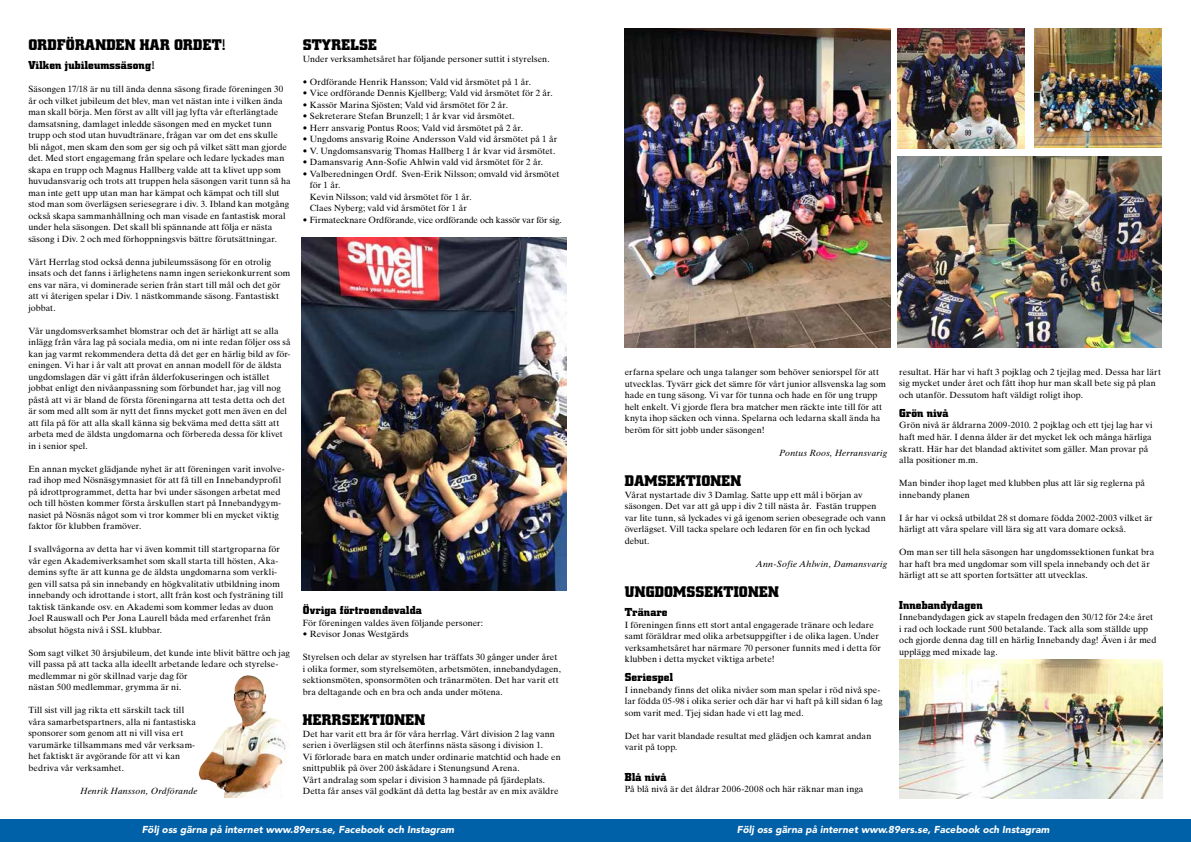
<style>
.page{position:relative;width:1191px;height:842px;background:#fff}
.page>*{position:absolute;margin:0;border:0;box-sizing:border-box;transform-origin:0 0}
.t1{font:700 15.2px "City";letter-spacing:.02em;color:#000;scale:1.05 1}
.t2{font:700 11.4px "City";letter-spacing:.015em;color:#000;scale:1.05 1}
.t3{font:italic 900 10px "Avenir LT Std";color:#fff}
.t4{font:9px/11.5px "Times Ten LT Std";letter-spacing:.005em;color:#000}
.t5{font:italic 9px "Times Ten LT Std";letter-spacing:.015em;color:#000}
.t6{font:9px "Times Ten LT Std";letter-spacing:-.015em;color:#000}
</style>
<div class="page">
<div style="left:0;top:819px;width:1191px;height:23px;background:#0060a8"></div>
<img style="left:624px;top:28px;width:266px;height:319px">
<img style="left:1034px;top:28px;width:127px;height:120px">
<img style="left:897px;top:28px;width:127px;height:121px">
<img style="left:897px;top:157px;width:264px;height:190px">
<img style="left:224px;top:675px;width:62px;height:57px">
<img style="left:301px;top:237px;width:265px;height:354px">
<img style="left:899px;top:660px;width:263px;height:138px">
<h1 class="t1" style="left:28px;top:37px;width:189px">ORDFÖRANDEN HAR ORDET!</h1>
<p class="t2" style="left:28px;top:59px;width:121px">Vilken jubileumssäsong!</p>
<p class="t4" style="left:28px;top:83px;width:264px">Säsongen 17/18 är nu till ända denna säsong firade föreningen 30 år och vilket jubileum det blev, man vet nästan inte i vilken ända man skall börja. Men först av allt vill jag lyfta vår efterlängtade damsatsning, damlaget inledde säsongen med en mycket tunn trupp och stod utan huvudtränare, frågan var om det ens skulle<br>bli något, men skam den som ger sig och på vilket sätt man gjorde det. Med stort engagemang från spelare och ledare lyckades man skapa en trupp och Magnus Hallberg valde att ta klivet upp som huvudansvarig och trots att truppen hela säsongen varit tunn så ha man inte gett upp utan man har kämpat och kämpat och till slut stod man som överlägsen seriesegrare i div. 3. Ibland kan motgång också skapa sammanhållning och man visade en fantastisk moral under hela säsongen. Det skall bli spännande att följa er nästa säsong i Div. 2 och med förhoppningsvis bättre förutsättningar.</p>
<p class="t4" style="left:28px;top:256px;width:263px">Vårt Herrlag stod också denna jubileumssäsong för en otrolig insats och det fanns i ärlighetens namn ingen seriekonkurrent som ens var nära, vi dominerade serien från start till mål och det gör att vi återigen spelar i Div. 1 nästkommande säsong. Fantastiskt jobbat.</p>
<p class="t4" style="left:28px;top:325px;width:264px">Vår ungdomsverksamhet blomstrar och det är härligt att se alla inlägg från våra lag på sociala media, om ni inte redan följer oss så kan jag varmt rekommendera detta då det ger en härlig bild av för&shy;eningen. Vi har i år valt att provat en annan modell för de äldsta ungdomslagen där vi gått ifrån ålderfokuseringen och istället jobbat enligt den nivåanpassning som förbundet har, jag vill nog påstå att vi är bland de första föreningarna att testa detta och det är som med allt som är nytt det finns mycket gott men även en del att fila på för att alla skall känna sig bekväma med detta sätt att arbeta med de äldsta ungdomarna och förbereda dessa för klivet in i senior spel.</p>
<p class="t4" style="left:28px;top:463px;width:258px">En annan mycket glädjande nyhet är att föreningen varit involve&shy;rad ihop med Nösnäsgymnasiet för att få till en Innebandyprofil på idrottprogrammet, detta har bvi under säsongen arbetat med och till hösten kommer första årskullen start på Innebandygym&shy;nasiet på Nösnäs något som vi tror kommer bli en mycket viktig faktor för klubben framöver.</p>
<p class="t4" style="left:28px;top:544px;width:257px">I svallvågorna av detta har vi även kommit till startgroparna för vår egen Akademiverksamhet som skall starta till hösten, Aka&shy;demins syfte är att kunna ge de äldsta ungdomarna som verkli&shy;gen vill satsa på sin innebandy en högkvalitativ utbildning inom innebandy och idrottande i stort, allt från kost och fysträning till taktisk tänkande osv. en Akademi som kommer ledas av duon Joel Rauswall och Per Jona Laurell båda med erfarenhet från absolut högsta nivå i SSL klubbar.</p>
<p class="t4" style="left:28px;top:647px;width:263px">Som sagt vilket 30 årsjubileum, det kunde inte blivit bättre och jag vill passa på att tacka alla ideellt arbetande ledare och styrelse&shy;medlemmar ni gör skillnad varje dag för<br>nästan 500 medlemmar, grymma är ni.</p>
<p class="t4" style="left:28px;top:705px;width:169px">Till sist vill jag rikta ett särskilt tack till våra samarbetspartners, alla ni fantastiska sponsorer som genom att ni vill visa ert varumärke tillsammans med vår verksam&shy;het faktiskt är avgörande för att vi kan bedriva vår verksamhet.</p>
<p class="t5" style="left:80px;top:786px;width:119px">Henrik Hansson, Ordförande</p>
<h1 class="t1" style="left:303px;top:37px;width:72px">STYRELSE</h1>
<p class="t4" style="left:303px;top:53px;width:248px">Under verksamhetsåret har följande personer suttit i styrelsen.</p>
<p class="t4" style="left:303px;top:76px;width:230px">• Ordförande Henrik Hansson; Vald vid årsmötet på 1 år.</p>
<p class="t4" style="left:303px;top:87px;width:251px">• Vice ordförande Dennis Kjellberg; Vald vid årsmötet för 2 år.</p>
<p class="t4" style="left:303px;top:99px;width:207px">• Kassör Marina Sjösten; Vald vid årsmötet för 2 år.</p>
<p class="t4" style="left:303px;top:110px;width:213px">• Sekreterare Stefan Brunzell; 1 år kvar vid årsmötet.</p>
<p class="t4" style="left:303px;top:122px;width:222px">• Herr ansvarig Pontus Roos; Vald vid årsmötet på 2 år.</p>
<p class="t4" style="left:303px;top:133px;width:256px">• Ungdoms ansvarig Roine Andersson Vald vid årsmötet på 1 år</p>
<p class="t4" style="left:303px;top:145px;width:254px">• V. Ungdomsansvarig Thomas Hallberg 1 år kvar vid årsmötet.</p>
<p class="t4" style="left:303px;top:156px;width:242px">• Damansvarig Ann-Sofie Ahlwin vald vid årsmötet för 2 år.</p>
<p class="t4" style="left:310px;top:168px;width:251px;text-indent:-7px">• Valberedningen Ordf. Sven-Erik Nilsson; omvald vid årsmötet för 1 år.<br>Kevin Nilsson; vald vid årsmötet för 1 år.<br>Claes Nyberg; vald vid årsmötet för 1 år</p>
<p class="t6" style="left:303px;top:214px;width:260px">• Firmatecknare Ordförande, vice ordförande och kassör var för sig.</p>
<p class="t2" style="left:303px;top:604px;width:115px">Övriga förtroendevalda</p>
<p class="t4" style="left:303px;top:617px;width:182px">För föreningen valdes även följande personer:</p>
<p class="t4" style="left:303px;top:628px;width:107px">• Revisor Jonas Westgärds</p>
<p class="t4" style="left:303px;top:651px;width:260px">Styrelsen och delar av styrelsen har träffats 30 gånger under året i olika former, som styrelsemöten, arbetsmöten, innebandydagen, sektionsmöten, sponsormöten och tränarmöten. Det har varit ett bra deltagande och en bra och anda under mötena.</p>
<h1 class="t1" style="left:303px;top:712px;width:118px">HERRSEKTIONEN</h1>
<p class="t4" style="left:303px;top:728px;width:259px">Det har varit ett bra år för våra herrlag. Vårt division 2 lag vann serien i överlägsen stil och återfinns nästa säsong i division 1.<br>Vi förlorade bara en match under ordinarie matchtid och hade en snittpublik på över 200 åskådare i Stenungsund Arena.<br>Vårt andralag som spelar i division 3 hamnade på fjärdeplats.<br>Detta får anses väl godkänt då detta lag består av en mix aväldre</p>
<p class="t4" style="left:625px;top:366px;width:263px">erfarna spelare och unga talanger som behöver seniorspel för att utvecklas. Tyvärr gick det sämre för vårt junior allsvenska lag som hade en tung säsong. Vi var för tunna och hade en för ung trupp helt enkelt. Vi gjorde flera bra matcher men räckte inte till för att knyta ihop säcken och vinna. Spelarna och ledarna skall ända ha beröm för sitt jobb under säsongen!</p>
<p class="t5" style="left:779px;top:447px;width:109px">Pontus Roos, Herransvarig</p>
<h1 class="t1" style="left:625px;top:472px;width:112px">DAMSEKTIONEN</h1>
<p class="t4" style="left:625px;top:489px;width:262px">Vårat nystartade div 3 Damlag. Satte upp ett mål i början av säsongen. Det var att gå upp i div 2 till nästa år. Fastän truppen var lite tunn, så lyckades vi gå igenom serien obesegrade och vann överlägset. Vill tacka spelare och ledaren för en fin och lyckad debut.</p>
<p class="t5" style="left:755px;top:558px;width:133px">Ann-Sofie Ahlwin, Damansvarig</p>
<h1 class="t1" style="left:625px;top:583px;width:148px">UNGDOMSSEKTIONEN</h1>
<p class="t2" style="left:625px;top:606px;width:42px">Tränare</p>
<p class="t4" style="left:625px;top:619px;width:258px">I föreningen finns ett stort antal engagerade tränare och ledare samt föräldrar med olika arbetsuppgifter i de olika lagen. Under verksamhetsåret har närmare 70 personer funnits med i detta för klubben i detta mycket viktiga arbete!</p>
<p class="t2" style="left:625px;top:671px;width:47px">Seriespel</p>
<p class="t4" style="left:625px;top:684px;width:259px">I innebandy finns det olika nivåer som man spelar i röd nivå spe&shy;lar födda 05-98 i olika serier och där har vi haft på kill sidan 6 lag som varit med. Tjej sidan hade vi ett lag med.</p>
<p class="t4" style="left:625px;top:730px;width:248px">Det har varit blandade resultat med glädjen och kamrat andan varit på topp.</p>
<p class="t2" style="left:625px;top:770px;width:41px">Blå nivå</p>
<p class="t4" style="left:625px;top:783px;width:240px">På blå nivå är det åldrar 2006-2008 och här räknar man inga</p>
<p class="t4" style="left:899px;top:366px;width:263px">resultat. Här har vi haft 3 pojklag och 2 tjejlag med. Dessa har lärt sig mycket under året och fått ihop hur man skall bete sig på plan och utanför. Dessutom haft väldigt roligt ihop.</p>
<p class="t2" style="left:899px;top:407px;width:48px">Grön nivå</p>
<p class="t4" style="left:899px;top:420px;width:255px">Grön nivå är åldrarna 2009-2010. 2 pojklag och ett tjej lag har vi haft med här. I denna ålder är det mycket lek och många härliga skratt. Här har det blandad aktivitet som gäller. Man provar på alla positioner m.m.</p>
<p class="t4" style="left:899px;top:477px;width:247px">Man binder ihop laget med klubben plus att lär sig reglerna på innebandy planen</p>
<p class="t4" style="left:899px;top:512px;width:255px">I år har vi också utbildat 28 st domare födda 2002-2003 vilket är härligt att våra spelare vill lära sig att vara domare också.</p>
<p class="t4" style="left:899px;top:546px;width:256px">Om man ser till hela säsongen har ungdomssektionen funkat bra har haft bra med ungdomar som vill spela innebandy och det är härligt att se att sporten fortsätter att utvecklas.</p>
<p class="t2" style="left:899px;top:598px;width:81px">Innebandydagen</p>
<p class="t4" style="left:899px;top:611px;width:259px">Innebandydagen gick av stapeln fredagen den 30/12 för 24:e året i rad och lockade runt 500 betalande. Tack alla som ställde upp och gjorde denna dag till en härlig Innebandy dag! Även i år med upplägg med mixade lag.</p>
<p class="t3" style="left:142px;top:823px;width:314px">Följ oss gärna på internet www.89ers.se, Facebook och Instagram</p>
<p class="t3" style="left:737px;top:823px;width:314px">Följ oss gärna på internet www.89ers.se, Facebook och Instagram</p>
</div>
